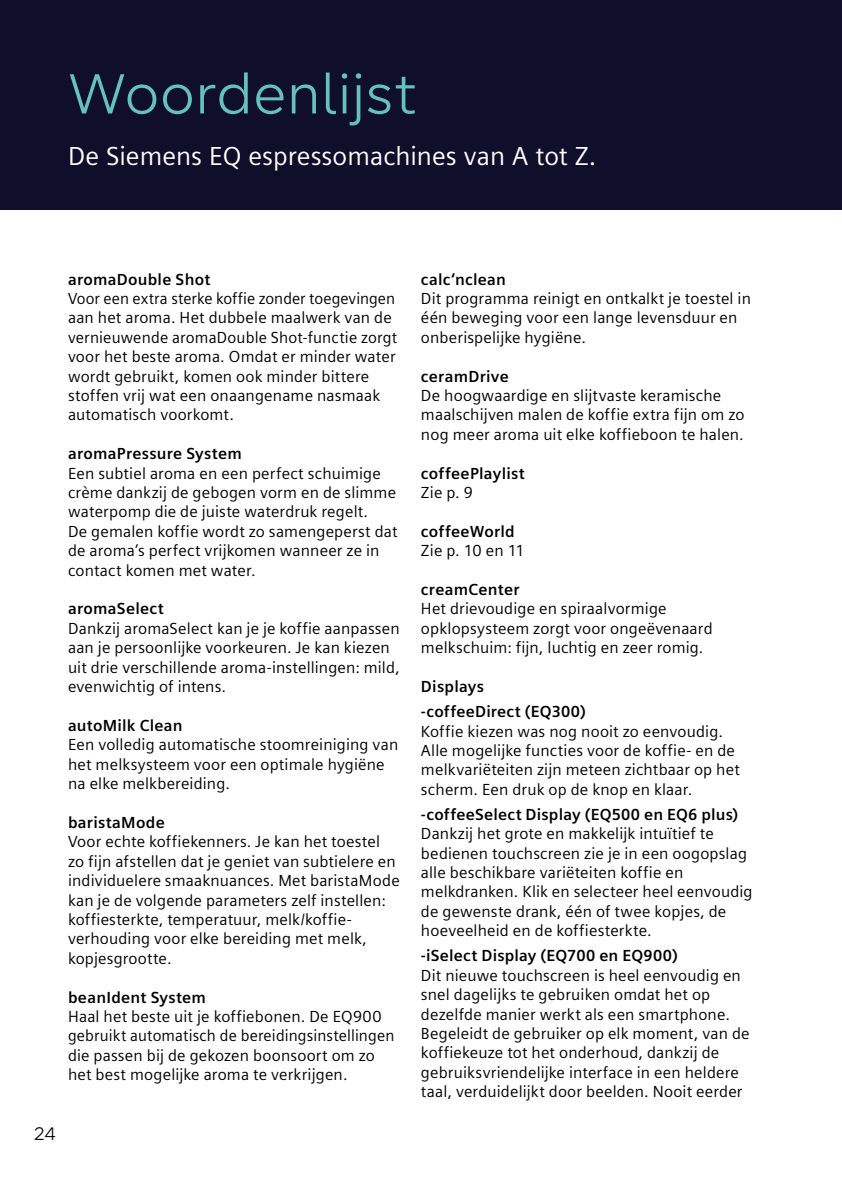
<style>
.page{position:relative;width:842px;height:1191px;background:#fff}
.page>*{position:absolute;margin:0;border:0;box-sizing:border-box;transform-origin:0 0}
._04__Headline__26pt{font:56px "Siemens Progress";color:#66c1be}
._04__Headline__26pt-2{font:26px "Siemens Sans";color:#fff}
.t1{font:18px "Siemens Progress";color:#000}
._04__Headline_paragr{font:16px/19.4px "Siemens Sans";letter-spacing:.01em;color:#000}
._04__Headline_paragr-2{font:700 16px "Siemens Sans";letter-spacing:.015em;color:#000}
</style>
<div class="page">
<div style="left:0;top:0;width:842px;height:210px;background:#0f0f2b"></div>
<p class="_04__Headline__26pt" style="left:68px;top:57px;width:350px">Woordenlijst</p>
<p class="_04__Headline__26pt-2" style="left:68px;top:142px;width:530px">De Siemens EQ espressomachines van A tot Z.</p>
<p class="_04__Headline_paragr-2" style="left:68px;top:270px;width:144px">aromaDouble Shot</p>
<p class="_04__Headline_paragr" style="left:68px;top:289px;width:331px">Voor een extra sterke koffie zonder toegevingen aan het aroma. Het dubbele maalwerk van de vernieuwende aromaDouble Shot-functie zorgt voor het beste aroma. Omdat er minder water wordt gebruikt, komen ook minder bittere stoffen vrij wat een onaangename nasmaak automatisch voorkomt.</p>
<p class="_04__Headline_paragr-2" style="left:68px;top:444px;width:175px">aromaPressure System</p>
<p class="_04__Headline_paragr" style="left:68px;top:463px;width:331px">Een subtiel aroma en een perfect schuimige crème dankzij de gebogen vorm en de slimme waterpomp die de juiste waterdruk regelt.<br>De gemalen koffie wordt zo samengeperst dat de aroma’s perfect vrijkomen wanneer ze in contact komen met water.</p>
<p class="_04__Headline_paragr-2" style="left:68px;top:600px;width:97px">aromaSelect</p>
<p class="_04__Headline_paragr" style="left:68px;top:618px;width:333px">Dankzij aromaSelect kan je je koffie aanpassen aan je persoonlijke voorkeuren. Je kan kiezen uit drie verschillende aroma-instellingen: mild, evenwichtig of intens.</p>
<p class="_04__Headline_paragr-2" style="left:68px;top:716px;width:116px">autoMilk Clean</p>
<p class="_04__Headline_paragr" style="left:68px;top:735px;width:332px">Een volledig automatische stoomreiniging van het melksysteem voor een optimale hygiëne na elke melkbereiding.</p>
<p class="_04__Headline_paragr-2" style="left:68px;top:813px;width:98px">baristaMode</p>
<p class="_04__Headline_paragr" style="left:68px;top:832px;width:333px">Voor echte koffiekenners. Je kan het toestel zo fijn afstellen dat je geniet van subtielere en individuelere smaaknuances. Met baristaMode kan je de volgende parameters zelf instellen: koffiesterkte, temperatuur, melk/koffie&shy;verhouding voor elke bereiding met melk, kopjesgrootte.</p>
<p class="_04__Headline_paragr-2" style="left:68px;top:988px;width:140px">beanIdent System</p>
<p class="_04__Headline_paragr" style="left:68px;top:1006px;width:328px">Haal het beste uit je koffiebonen. De EQ900 gebruikt automatisch de bereidingsinstellingen die passen bij de gekozen boonsoort om zo het best mogelijke aroma te verkrijgen.</p>
<p class="t1" style="left:34px;top:1121px;width:23px">24</p>
<p class="_04__Headline_paragr-2" style="left:421px;top:270px;width:86px">calc‘nclean</p>
<p class="_04__Headline_paragr" style="left:421px;top:289px;width:331px">Dit programma reinigt en ontkalkt je toestel in één beweging voor een lange levensduur en onberispelijke hygiëne.</p>
<p class="_04__Headline_paragr-2" style="left:421px;top:367px;width:89px">ceramDrive</p>
<p class="_04__Headline_paragr" style="left:421px;top:386px;width:325px">De hoogwaardige en slijtvaste keramische maalschijven malen de koffie extra fijn om zo nog meer aroma uit elke koffieboon te halen.</p>
<p class="_04__Headline_paragr-2" style="left:421px;top:464px;width:105px">coffeePlaylist</p>
<p class="_04__Headline_paragr" style="left:421px;top:483px;width:54px">Zie p. 9</p>
<p class="_04__Headline_paragr-2" style="left:421px;top:522px;width:95px">coffeeWorld</p>
<p class="_04__Headline_paragr" style="left:421px;top:541px;width:105px">Zie p. 10 en 11</p>
<p class="_04__Headline_paragr-2" style="left:421px;top:580px;width:100px">creamCenter</p>
<p class="_04__Headline_paragr" style="left:421px;top:599px;width:293px">Het drievoudige en spiraalvormige opklopsysteem zorgt voor ongeëvenaard melkschuim: fijn, luchtig en zeer romig.</p>
<p class="_04__Headline_paragr-2" style="left:421px;top:677px;width:65px">Displays</p>
<p class="_04__Headline_paragr-2" style="left:421px;top:702px;width:166px">-coffeeDirect (EQ300)</p>
<p class="_04__Headline_paragr" style="left:421px;top:721px;width:320px">Koffie kiezen was nog nooit zo eenvoudig.<br>Alle mogelijke functies voor de koffie- en de melkvariëteiten zijn meteen zichtbaar op het scherm. Een druk op de knop en klaar.</p>
<p class="_04__Headline_paragr-2" style="left:421px;top:805px;width:319px">-coffeeSelect Display (EQ500 en EQ6 plus)</p>
<p class="_04__Headline_paragr" style="left:421px;top:824px;width:333px">Dankzij het grote en makkelijk intuïtief te bedienen touchscreen zie je in een oogopslag alle beschikbare variëteiten koffie en melkdranken. Klik en selecteer heel eenvoudig de gewenste drank, één of twee kopjes, de hoeveelheid en de koffiesterkte.</p>
<p class="_04__Headline_paragr-2" style="left:421px;top:946px;width:258px">-iSelect Display (EQ700 en EQ900)</p>
<p class="_04__Headline_paragr" style="left:421px;top:965px;width:330px">Dit nieuwe touchscreen is heel eenvoudig en snel dagelijks te gebruiken omdat het op dezelfde manier werkt als een smartphone.<br>Begeleidt de gebruiker op elk moment, van de koffiekeuze tot het onderhoud, dankzij de gebruiksvriendelijke interface in een heldere taal, verduidelijkt door beelden. Nooit eerder</p>
</div>
